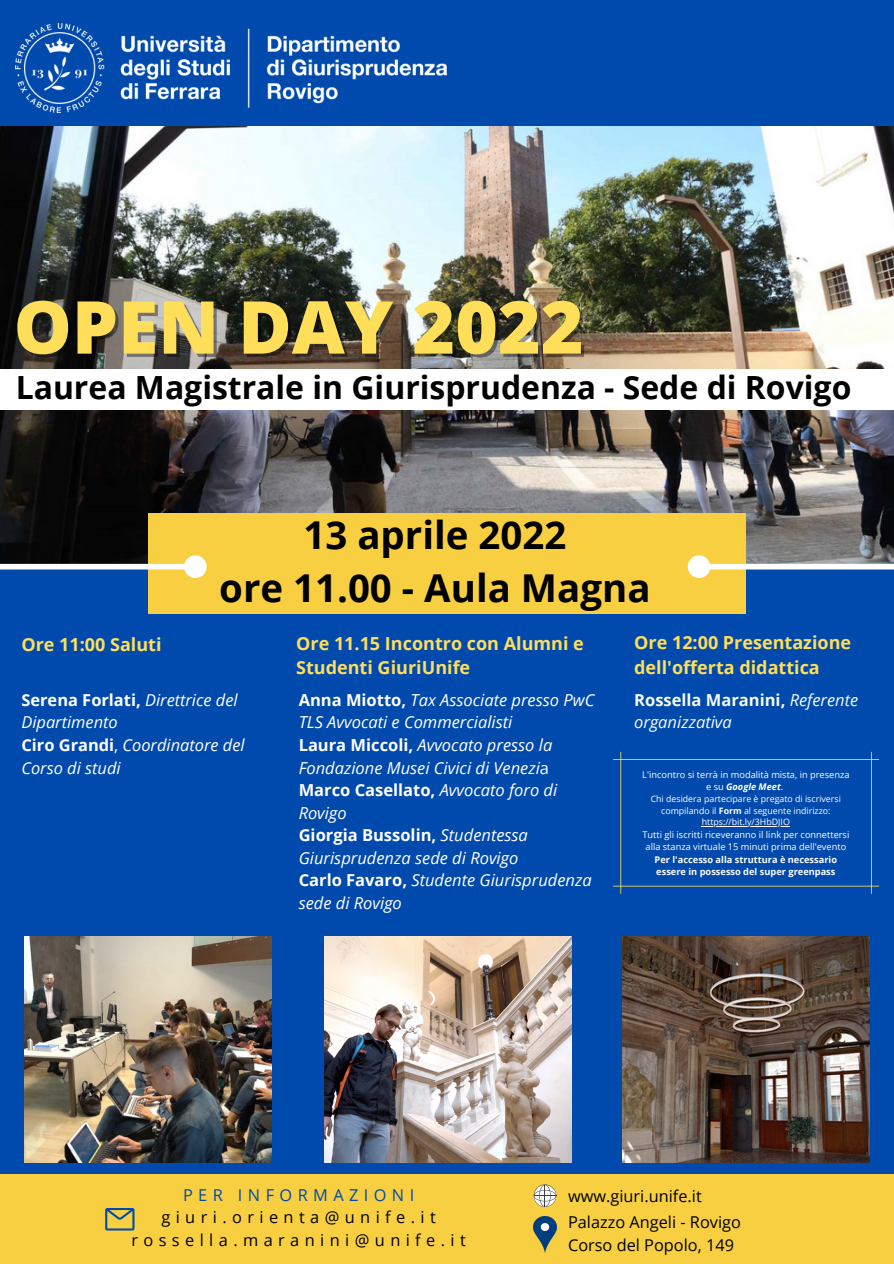
<style>
.page{position:relative;width:894px;height:1264px;background:#fff}
.page>*{position:absolute;margin:0;border:0;box-sizing:border-box;transform-origin:0 0}
.t1{font:800 73.05px "Open Sans";color:#ffde59}
.t2{font:700 38.4px "Open Sans";color:#000}
.t3{font:700 31.95px "Open Sans";color:#000}
.t4{font:700 18px/24.8px "Open Sans";color:#ffde59}
.t5{font:italic 16.5px/22.5px "Open Sans";color:#fff}
.t6{font:italic 16.5px/22.5px "Open Sans";color:#f7fbf8}
.t7{font:16.35px "Open Sans";color:#000}
.t8{font:16.35px "Open Sans";letter-spacing:.33em;color:#000}
.t9{font:16.35px "Open Sans";letter-spacing:.33em;color:#004aad}
.t10{font:9.3px/12.5px "Open Sans";color:#fff;text-align:center}
.t11{font:700 9.3px/12.5px "Open Sans";color:#fff}
.t12{font:8.85px/11.7px "Open Sans";color:#fff;text-align:center}
.s1{font-weight:700;font-style:normal}
.s2{font-style:normal}
.s3{font-weight:700;font-style:italic}
.s4{font-weight:700}
</style>
<div class="page">
<div style="left:0;top:0;width:893px;height:1263px;background:#004aad"></div>
<img style="left:0;top:127px;width:893px;height:436px">
<img style="left:25px;top:936px;width:246px;height:226px">
<img style="left:324px;top:936px;width:247px;height:226px">
<img style="left:622px;top:936px;width:246px;height:226px">
<div style="left:148px;top:514px;width:597px;height:100px;background:#f8cf40"></div>
<div style="left:0;top:369px;width:893px;height:40px;background:#fff"></div>
<div style="left:0;top:1173px;width:893px;height:90px;background:#f8cf40"></div>
<svg style="left:105px;top:1208px;width:29px;height:22px"></svg>
<svg style="left:533px;top:1184px;width:23px;height:22px"></svg>
<div style="left:0;top:564px;width:184px;height:5px;background:#fff"></div>
<svg style="left:180px;top:555px;width:27px;height:23px"></svg>
<div style="left:710px;top:564px;width:183px;height:5px;background:#fff"></div>
<svg style="left:687px;top:555px;width:27px;height:23px"></svg>
<img style="left:16px;top:23px;width:431px;height:89px">
<svg style="left:613px;top:752px;width:265px;height:141px"></svg>
<img style="left:533px;top:1216px;width:23px;height:36px">
<p class="t1" style="left:14px;top:275px;width:571px">OPEN DAY 2022</p>
<p class="t3" style="left:16px;top:365px;width:837px">Laurea Magistrale in Giurisprudenza - Sede di Rovigo</p>
<p class="t2" style="left:303px;top:508px;width:264px">13 aprile 2022</p>
<p class="t2" style="left:219px;top:561px;width:433px">ore 11.00 - Aula Magna</p>
<p class="t4" style="left:21px;top:631px;width:142px">Ore 11:00 Saluti</p>
<p class="t4" style="left:296px;top:630px;width:289px">Ore 11.15 Incontro con Alumni e<br>Studenti GiuriUnife</p>
<p class="t5" style="left:21px;top:688px;width:218px"><span class="s1">Serena Forlati,</span> Direttrice del<br>Dipartimento</p>
<p class="t5" style="left:21px;top:733px;width:225px"><span class="s1">Ciro Grandi</span><span class="s2">,</span> Coordinatore del<br>Corso di studi</p>
<p class="t5" style="left:298px;top:688px;width:297px"><span class="s1">Anna Miotto,</span> Tax Associate presso PwC<br>TLS Avvocati e Commercialisti</p>
<p class="t5" style="left:298px;top:733px;width:255px"><span class="s1">Laura Miccoli,</span> Avvocato presso la<br>Fondazione Musei Civici di Venezi<span class="s2">a</span></p>
<p class="t5" style="left:298px;top:778px;width:260px"><span class="s1">Marco Casellato,</span> Avvocato foro di<br>Rovigo</p>
<p class="t5" style="left:298px;top:823px;width:231px"><span class="s1">Giorgia Bussolin,</span> Studentessa<br>Giurisprudenza sede di Rovigo</p>
<p class="t5" style="left:298px;top:868px;width:294px"><span class="s1">Carlo Favaro,</span> Studente Giurisprudenza sede di Rovigo</p>
<p class="t4" style="left:634px;top:630px;width:218px">Ore 12:00 Presentazione dell'offerta didattica</p>
<p class="t6" style="left:634px;top:688px;width:225px"><span class="s1">Rossella Maranini,</span> Referente organizzativa</p>
<p class="t10" style="left:642px;top:767px;width:209px">L'incontro si terrà in modalità mista, in presenza e su <span class="s3">Google Meet</span>.</p>
<p class="t12" style="left:650px;top:792px;width:192px">Chi desidera partecipare è pregato di iscriversi compilando il <span class="s4">Form</span> al seguente indirizzo: https://bit.ly/3HbDJIO</p>
<p class="t10" style="left:642px;top:828px;width:208px">Tutti gli iscritti riceveranno il link per connettersi alla stanza virtuale 15 minuti prima dell'evento</p>
<p class="t11" style="left:654px;top:852px;width:184px">Per l'accesso alla struttura è necessario essere in possesso del super greenpass</p>
<p class="t9" style="left:183px;top:1183px;width:233px">PER INFORMAZIONI</p>
<p class="t7" style="left:568px;top:1184px;width:135px">www.giuri.unife.it</p>
<p class="t8" style="left:161px;top:1205px;width:276px">giuri.orienta@unife.it</p>
<p class="t8" style="left:131px;top:1228px;width:336px">rossella.maranini@unife.it</p>
<p class="t7" style="left:568px;top:1210px;width:174px">Palazzo Angeli - Rovigo</p>
<p class="t7" style="left:568px;top:1233px;width:167px">Corso del Popolo, 149</p>
</div>
